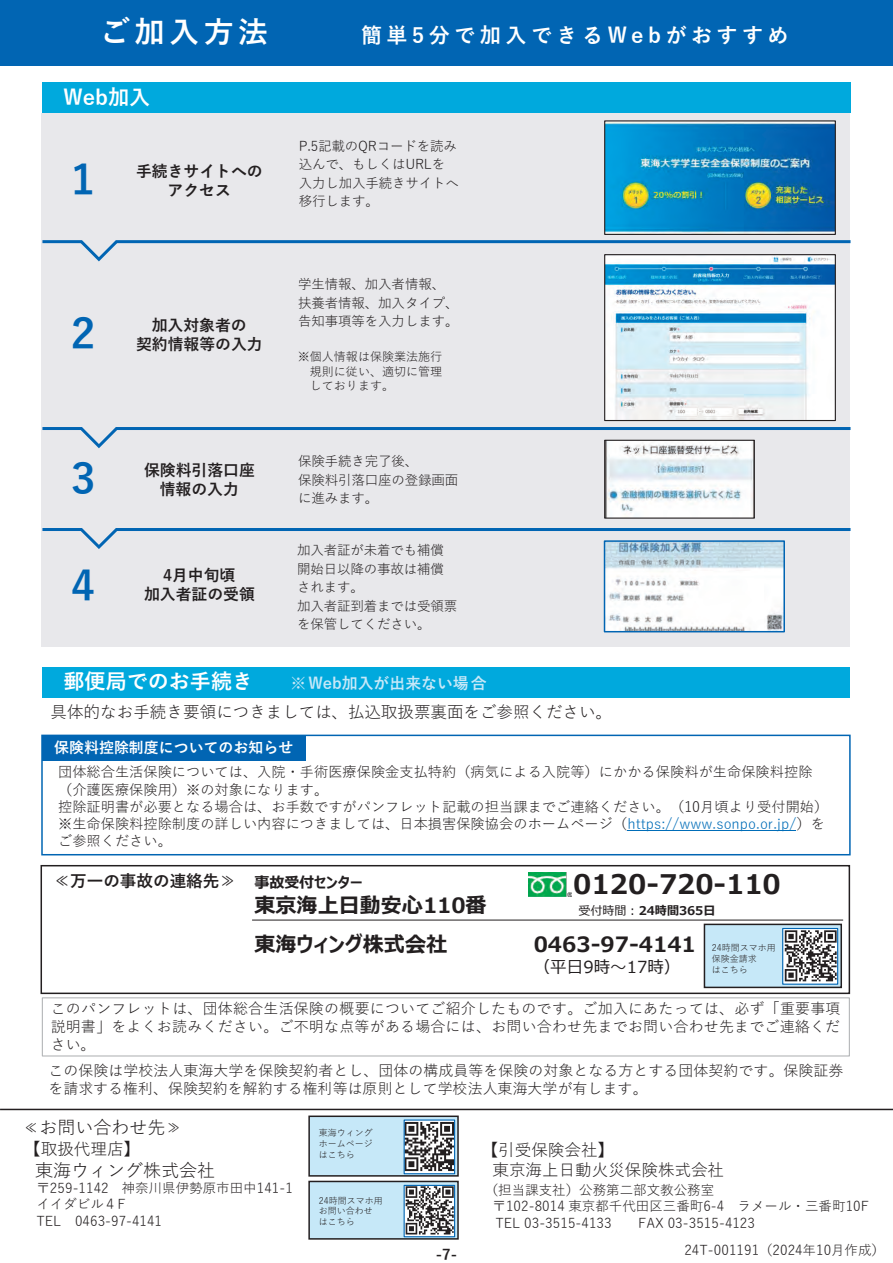
<style>
.page{position:relative;width:893px;height:1263px;background:#fff}
.page>*{position:absolute;margin:0;border:0;box-sizing:border-box;transform-origin:0 0}
.t1{font:700 42px "Yu Gothic";color:#0165b3}
.t2{font:700 30px "Yu Gothic";letter-spacing:.15em;color:#fff}
.t3{font:700 27px "Meiryo UI";letter-spacing:-.005em;color:#231f20}
.t4{font:700 21px "Meiryo UI";color:#231f20}
.t5{font:700 21px "Yu Gothic";letter-spacing:.205em;color:#fff}
.t6{font:700 21px "Yu Gothic";color:#fff}
.t7{font:18px "Yu Gothic";color:#231f20}
.t8{font:16.65px "Meiryo UI";letter-spacing:-.005em;color:#231f20}
.t9{font:16.5px/19.8px "Yu Gothic";color:#231f20}
.t10{font:700 16.5px "Yu Gothic";color:#231f20}
.t11{font:700 15.9px/18.9px "Yu Gothic";color:#231f20;text-align:center}
.t12{font:700 15.9px "Yu Gothic";color:#c6e8f8}
.t13{font:15px/18px "Yu Gothic";letter-spacing:.005em;color:#231f20}
.t14{font:700 15px "Yu Gothic";color:#fff}
.t15{font:700 15px "Yu Gothic";color:#231f20}
.t16{font:14.25px/17.1px "Yu Gothic";color:#231f20}
.t17{font:13.5px/18.5px "Yu Gothic";letter-spacing:-.01em;color:#231f20}
.t18{font:12px/14.4px "Yu Gothic";color:#231f20;text-align:justify}
.t19{font:700 12px "Meiryo UI";letter-spacing:-.005em;color:#231f20}
.t20{font:9px/10.8px "Yu Gothic";color:#231f20}
.s1{color:#006db8}
.s2{font-weight:400}
.s3{font-size:16.5px}
</style>
<div class="page">
<div style="left:41px;top:113px;width:808px;height:534px;background:#e8e8eb"></div>
<div style="left:0;top:0;width:893px;height:66px;background:#0165b3"></div>
<div style="left:42px;top:82px;width:808px;height:31px;background:#00a9dd"></div>
<svg style="left:42px;top:239px;width:809px;height:25px"></svg>
<svg style="left:42px;top:425px;width:809px;height:25px"></svg>
<svg style="left:42px;top:526px;width:809px;height:25px"></svg>
<div style="left:42px;top:667px;width:807px;height:31px;background:#00a9dd"></div>
<hr style="left:0;top:1109px;width:893px;height:1px;background:#231f20">
<div style="left:42px;top:735px;width:264px;height:26px;background:#0165b3"></div>
<hr style="left:627px;top:830px;width:169px;height:1px;background:#006db8">
<div style="left:41px;top:735px;width:810px;height:120px;border:2px solid #0165b3"></div>
<img style="left:528px;top:872px;width:43px;height:25px">
<div style="left:41px;top:865px;width:809px;height:129px;border:2px solid #231f20"></div>
<div style="left:42px;top:997px;width:808px;height:59px;border:1px solid #b4b6b8"></div>
<div style="left:704px;top:924px;width:137px;height:63px;background:#c6e8f8"></div>
<div style="left:704px;top:924px;width:138px;height:64px;border:2px solid #231f20"></div>
<div style="left:309px;top:1181px;width:149px;height:58px;background:#c6e8f8"></div>
<div style="left:308px;top:1181px;width:151px;height:58px;border:2px solid #231f20"></div>
<div style="left:309px;top:1116px;width:149px;height:60px;background:#c6e8f8"></div>
<div style="left:308px;top:1115px;width:151px;height:61px;border:2px solid #231f20"></div>
<hr style="left:252px;top:920px;width:591px;height:1px;background:#231f20">
<img style="left:607px;top:543px;width:175px;height:86px">
<div style="left:604px;top:540px;width:181px;height:92px;border:2px solid #0165b3"></div>
<img style="left:606px;top:256px;width:228px;height:163px">
<div style="left:604px;top:254px;width:232px;height:167px;border:1px solid #231f20"></div>
<img style="left:606px;top:442px;width:147px;height:75px">
<div style="left:604px;top:440px;width:151px;height:79px;border:1px solid #231f20"></div>
<img style="left:606px;top:122px;width:228px;height:111px">
<div style="left:604px;top:120px;width:232px;height:115px;border:1px solid #231f20"></div>
<img style="left:784px;top:930px;width:52px;height:53px">
<div style="left:782px;top:928px;width:56px;height:57px;border:1px solid #0165b3"></div>
<img style="left:406px;top:1121px;width:47px;height:51px">
<div style="left:404px;top:1119px;width:51px;height:55px;border:1px solid #0165b3"></div>
<img style="left:406px;top:1187px;width:47px;height:48px">
<div style="left:404px;top:1185px;width:51px;height:52px;border:1px solid #0165b3"></div>
<h2 class="t2" style="left:100px;top:15px;width:170px">ご加入方法</h2>
<h3 class="t5" style="left:361px;top:23px;width:429px">簡単5分で加入できるWebがおすすめ</h3>
<h3 class="t5" style="left:64px;top:85px;width:88px">Web加入</h3>
<h1 class="t1" style="left:71px;top:156px;width:26px">1</h1>
<p class="t11" style="left:136px;top:162px;width:128px">手続きサイトへのアクセス</p>
<h1 class="t1" style="left:71px;top:310px;width:26px">2</h1>
<p class="t11" style="left:136px;top:316px;width:128px">加入対象者の<br>契約情報等の入力</p>
<h1 class="t1" style="left:71px;top:454px;width:26px">3</h1>
<p class="t11" style="left:144px;top:461px;width:112px">保険料引落口座情報の入力</p>
<h1 class="t1" style="left:71px;top:562px;width:26px">4</h1>
<p class="t11" style="left:144px;top:566px;width:112px">4月中旬頃<br>加入者証の受領</p>
<p class="t17" style="left:299px;top:135px;width:162px">P.5記載のQRコードを読み込んで、もしくはURLを入力し加入手続きサイトへ移行します。</p>
<p class="t17" style="left:298px;top:273px;width:162px">学生情報、加入者情報、扶養者情報、加入タイプ、告知事項等を入力します。</p>
<p class="t18" style="left:310px;top:348px;width:134px;text-indent:-12px">※個人情報は保険業法施行規則に従い、適切に管理しております。</p>
<p class="t17" style="left:298px;top:450px;width:162px">保険手続き完了後、<br>保険料引落口座の登録画面に進みます。</p>
<p class="t17" style="left:297px;top:539px;width:162px">加入者証が未着でも補償開始日以降の事故は補償されます。<br>加入者証到着までは受領票を保管してください。</p>
<h3 class="t6" style="left:64px;top:670px;width:191px">郵便局でのお手続き</h3>
<p class="t12" style="left:291px;top:674px;width:198px">※Web加入が出来ない場合</p>
<p class="t9" style="left:50px;top:700px;width:563px">具体的なお手続き要領につきましては、払込取扱票裏面をご参照ください。</p>
<p class="t14" style="left:54px;top:739px;width:241px">保険料控除制度についてのお知らせ</p>
<p class="t16" style="left:58px;top:762px;width:772px">団体総合生活保険については、入院・手術医療保険金支払特約（病気による入院等）にかかる保険料が生命保険料控除（介護医療保険用）※の対象になります。<br>控除証明書が必要となる場合は、お手数ですがパンフレット記載の担当課までご連絡ください。（10月頃より受付開始）※生命保険料控除制度の詳しい内容につきましては、日本損害保険協会のホームページ（<span class="s1">https://www.sonpo.or.jp/</span>）をご参照ください。</p>
<p class="t10" style="left:54px;top:871px;width:311px">≪万一の事故の連絡先≫ <sub>事故受付センター</sub></p>
<h3 class="t4" style="left:254px;top:890px;width:234px">東京海上⽇動安心110番</h3>
<h3 class="t3" style="left:573px;top:865px;width:209px">0120-720-110</h3>
<p class="t19" style="left:578px;top:902px;width:139px"><span class="s2">受付時間：</span>24時間365⽇</p>
<h3 class="t4" style="left:254px;top:929px;width:194px">東海ウィング株式会社</h3>
<h3 class="t4" style="left:534px;top:929px;width:164px">0463-97-4141</h3>
<p class="t8" style="left:534px;top:955px;width:148px">（平日9時～17時）</p>
<p class="t20" style="left:712px;top:941px;width:66px">24時間スマホ用保険金請求<br>はこちら</p>
<p class="t13" style="left:51px;top:997px;width:791px;text-align:justify">このパンフレットは、団体総合生活保険の概要についてご紹介したものです。ご加入にあたっては、必ず「重要事項説明書」をよくお読みください。ご不明な点等がある場合には、お問い合わせ先までお問い合わせ先までご連絡ください。</p>
<p class="t13" style="left:48px;top:1060px;width:797px">この保険は学校法人東海大学を保険契約者とし、団体の構成員等を保険の対象となる方とする団体契約です。保険証券を請求する権利、保険契約を解約する権利等は原則として学校法人東海大学が有します。</p>
<h3 class="t7" style="left:23px;top:1110px;width:161px"><span class="s3">≪</span>お問い合わせ先<span class="s3">≫</span></h3>
<p class="t9" style="left:24px;top:1137px;width:117px">【取扱代理店】</p>
<h3 class="t7" style="left:35px;top:1153px;width:182px">東海ウィング株式会社</h3>
<p class="t20" style="left:319px;top:1126px;width:55px;text-align:justify">東海ウィングホームページはこちら</p>
<p class="t9" style="left:492px;top:1138px;width:233px;text-indent:-11px">【引受保険会社】<br>東京海上日動火災保険株式会社</p>
<p class="t17" style="left:36px;top:1177px;width:258px">〒259-1142 神奈川県伊勢原市田中141-1</p>
<p class="t17" style="left:36px;top:1193px;width:91px">イイダビル４F</p>
<p class="t17" style="left:36px;top:1210px;width:127px">TEL 0463-97-4141</p>
<p class="t20" style="left:319px;top:1194px;width:66px">24時間スマホ用お問い合わせはこちら</p>
<p class="t17" style="left:493px;top:1180px;width:378px;line-height:16.2px;text-indent:-8px">（担当課支社）公務第二部文教公務室<br>〒102-8014 東京都千代田区三番町6-4 ラメール・三番町10F<br>TEL 03-3515-4133</p>
<p class="t17" style="left:638px;top:1212px;width:118px">FAX 03-3515-4123</p>
<p class="t15" style="left:436px;top:1245px;width:23px">-7-</p>
<p class="t17" style="left:684px;top:1239px;width:202px">24T-001191（2024年10月作成）</p>
</div>
